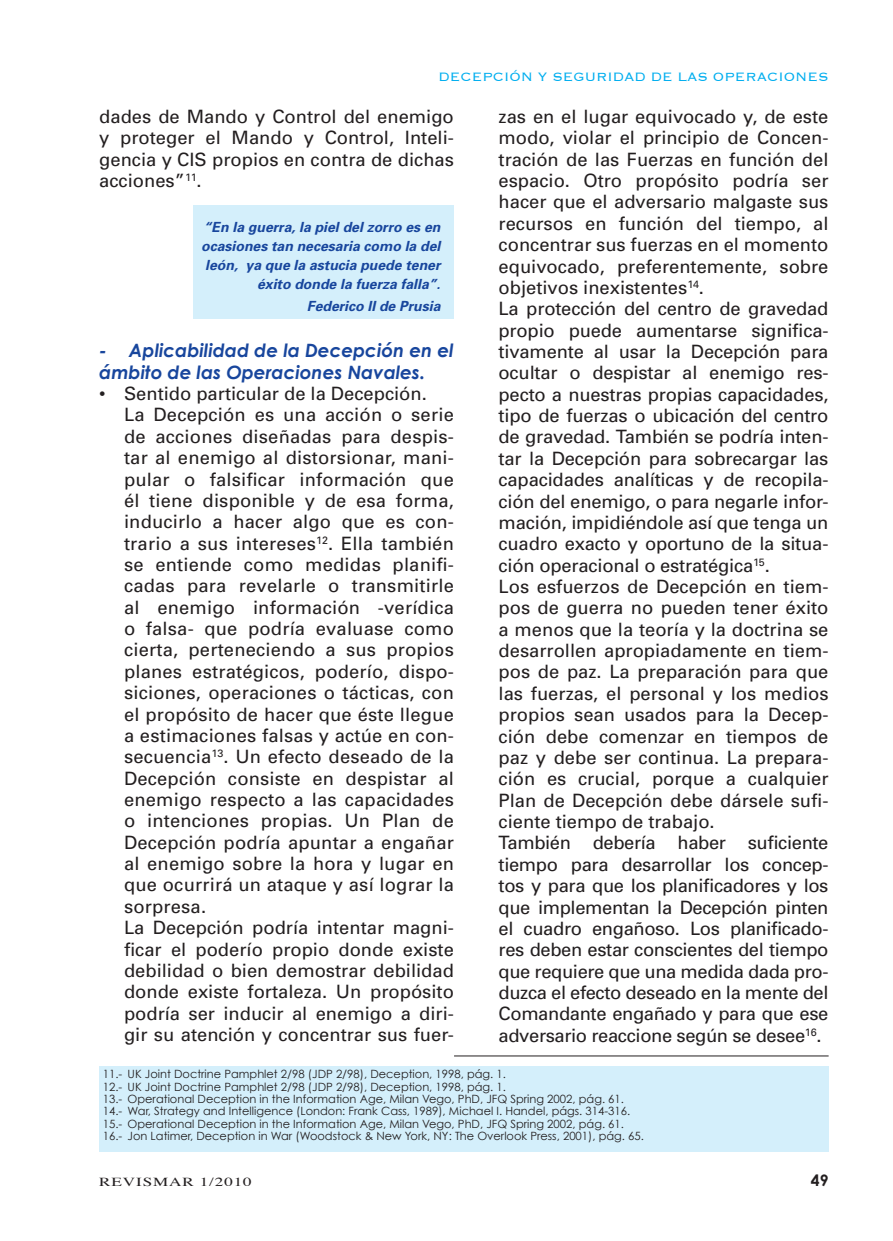
<style>
.page{position:relative;width:893px;height:1241px;background:#fff}
.page>*{position:absolute;margin:0;border:0;box-sizing:border-box;transform-origin:0 0}
.t1{font:18.38px/21.3px "Univers";color:#231f20}
.t2{font:italic 700 18.38px/21.3px "Century Gothic";color:#18469d}
.t3{font:300 15.75px "Copperplate";color:#00aeef}
.t4{font:700 15.75px "Century Gothic";color:#231f20}
.t5{font:italic 700 14px/19.2px "Univers";color:#18469d;text-align:right}
.t6{font:12.25px "Times";letter-spacing:.05em;color:#231f20;scale:1.4 1}
.t7{font:11.38px/12.2px "Century Gothic";color:#231f20}
</style>
<div class="page">
<div style="left:194px;top:205px;width:260px;height:113px;background:#d4effb"></div>
<hr style="left:454px;top:1055px;width:375px;height:1px;background:#231f20">
<div style="left:99px;top:1066px;width:730px;height:86px;background:#d4effb"></div>
<p class="t3" style="left:439px;top:67px;width:391px">DECEPCIÓN Y SEGURIDAD DE LAS OPERACIONES</p>
<p class="t1" style="left:99px;top:106px;width:356px;text-align:justify">dades de Mando y Control del enemigo y proteger el Mando y Control, Inteli&shy;gencia y CIS propios en contra de dichas acciones”<sup>11</sup>.</p>
<p class="t5" style="left:201px;top:217px;width:241px">“En la guerra, la piel del zorro es en ocasiones tan necesaria como la del león, ya que la astucia puede tener éxito donde la fuerza falla”.</p>
<p class="t5" style="left:307px;top:296px;width:135px">Federico II de Prusia</p>
<p class="t2" style="left:99px;top:339px;width:356px">- Aplicabilidad de la Decepción en el ámbito de las Operaciones Navales.</p>
<p class="t1" style="left:124px;top:383px;width:331px;text-indent:-25px">• Sentido particular de la Decepción.<br>La Decepción es una acción o serie de acciones diseñadas para despis&shy;tar al enemigo al distorsionar, mani&shy;pular o falsificar información que él tiene disponible y de esa forma, inducirlo a hacer algo que es con&shy;trario a sus intereses<sup>12</sup>. Ella también se entiende como medidas planifi&shy;cadas para revelarle o transmitirle al enemigo información -verídica o falsa- que podría evaluase como cierta, perteneciendo a sus propios planes estratégicos, poderío, dispo&shy;siciones, operaciones o tácticas, con el propósito de hacer que éste llegue a estimaciones falsas y actúe en con&shy;secuencia<sup>13</sup>. Un efecto deseado de la Decepción consiste en despistar al enemigo respecto a las capacidades o intenciones propias. Un Plan de Decepción podría apuntar a engañar al enemigo sobre la hora y lugar en que ocurrirá un ataque y así lograr la sorpresa.<br>La Decepción podría intentar magni&shy;ficar el poderío propio donde existe debilidad o bien demostrar debilidad donde existe fortaleza. Un propósito podría ser inducir al enemigo a diri&shy;gir su atención y concentrar sus fuer-</p>
<p class="t1" style="left:499px;top:106px;width:331px">zas en el lugar equivocado y, de este modo, violar el principio de Concen&shy;tración de las Fuerzas en función del espacio. Otro propósito podría ser hacer que el adversario malgaste sus recursos en función del tiempo, al concentrar sus fuerzas en el momento equivocado, preferentemente, sobre objetivos inexistentes<sup>14</sup>.<br>La protección del centro de gravedad propio puede aumentarse significa&shy;tivamente al usar la Decepción para ocultar o despistar al enemigo res&shy;pecto a nuestras propias capacidades, tipo de fuerzas o ubicación del centro de gravedad. También se podría inten&shy;tar la Decepción para sobrecargar las capacidades analíticas y de recopila&shy;ción del enemigo, o para negarle infor&shy;mación, impidiéndole así que tenga un cuadro exacto y oportuno de la situa&shy;ción operacional o estratégica<sup>15</sup>.<br>Los esfuerzos de Decepción en tiem&shy;pos de guerra no pueden tener éxito a menos que la teoría y la doctrina se desarrollen apropiadamente en tiem&shy;pos de paz. La preparación para que las fuerzas, el personal y los medios propios sean usados para la Decep&shy;ción debe comenzar en tiempos de paz y debe ser continua. La prepara&shy;ción es crucial, porque a cualquier Plan de Decepción debe dársele sufi&shy;ciente tiempo de trabajo.<br>También debería haber suficiente tiempo para desarrollar los concep&shy;tos y para que los planificadores y los que implementan la Decepción pinten el cuadro engañoso. Los planificado&shy;res deben estar conscientes del tiempo que requiere que una medida dada pro&shy;duzca el efecto deseado en la mente del Comandante engañado y para que ese adversario reaccione según se desee<sup>16</sup>.</p>
<p class="t7" style="left:103px;top:1067px;width:543px">11.- UK Joint Doctrine Pamphlet 2/98 (JDP 2/98), Deception, 1998, pág. 1.<br>12.- UK Joint Doctrine Pamphlet 2/98 (JDP 2/98), Deception, 1998, pág. 1.<br>13.- Operational Deception in the Information Age, Milan Vego, PhD, JFQ Spring 2002, pág. 61.<br>14.- War, Strategy and Intelligence (London: Frank Cass, 1989), Michael I. Handel, págs. 314-316.<br>15.- Operational Deception in the Information Age, Milan Vego, PhD, JFQ Spring 2002, pág. 61.<br>16.- Jon Latimer, Deception in War (Woodstock &amp; New York, NY: The Overlook Press, 2001), pág. 65.</p>
<p class="t6" style="left:99px;top:1174px;width:110px">REVISMAR 1/2010</p>
<p class="t4" style="left:811px;top:1170px;width:19px">49</p>
</div>
